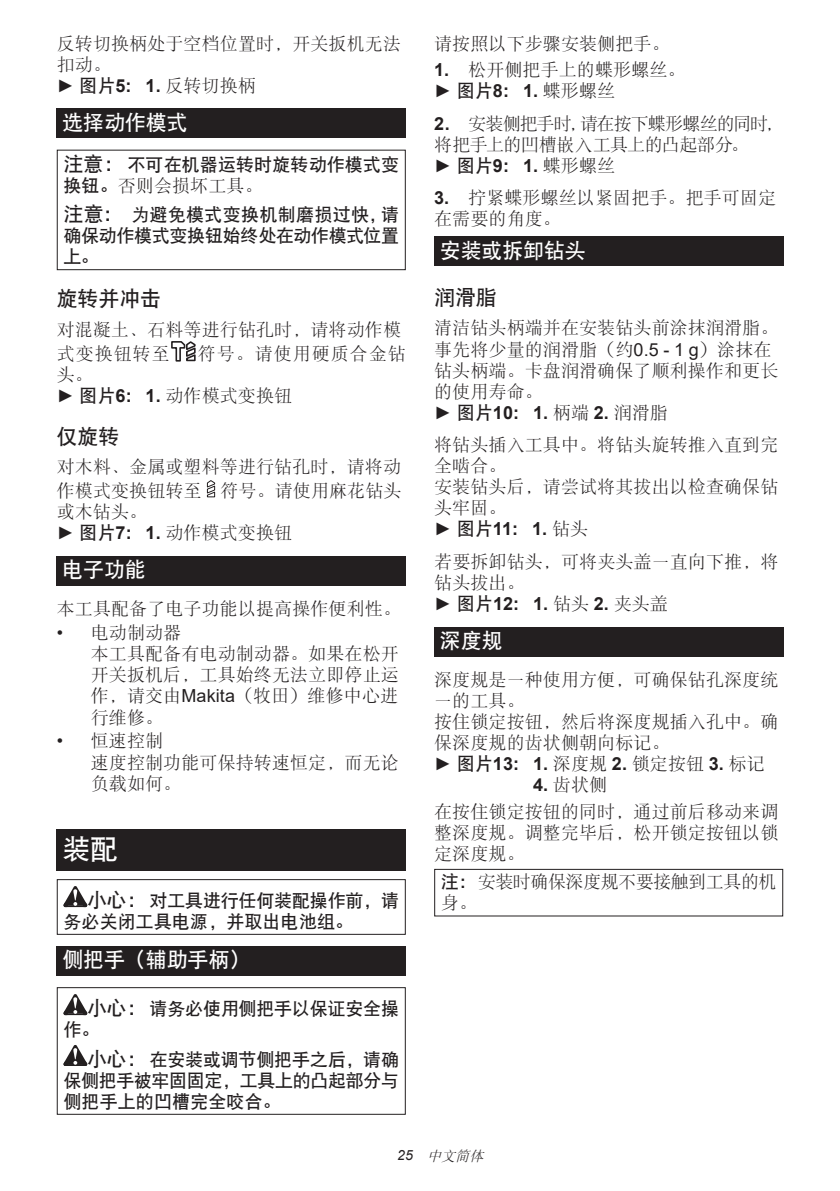
<style>
.page{position:relative;width:840px;height:1191px;background:#fff}
.page>*{position:absolute;margin:0;border:0;box-sizing:border-box;transform-origin:0 0}
.t1{font:28px "DFP Hei W7";color:#fff}
.t2{font:21px "DFP Hei W7";letter-spacing:-.01em;color:#fff}
.t3{font:21px "DFP Hei W7";letter-spacing:-.01em;color:#231f20}
.t4{font:18px/21px "DFP Song W3";letter-spacing:.005em;color:#231f20}
.t5{font:18px/21px "DFP Hei W7";letter-spacing:-.01em;color:#231f20;text-align:justify}
.t6{font:700 18px "Arial";letter-spacing:.005em;color:#231f20}
.t7{font:18px/21px "DFP Song W3";letter-spacing:-.04em;color:#231f20}
.t8{font:18px/21px "DFP Song W3";letter-spacing:-.025em;color:#231f20}
.t9{font:18px "DFP Song W3";letter-spacing:.055em;color:#231f20}
.t10{font:italic 14px "DFP Song W3";color:#231f20}
.s1{font-family:"Arial"}
.s2{font-family:"DFP Hei W7"}
.s3{font-family:"Arial";font-weight:700}
.s4{font-size:20px}
.s5{font-weight:400}
.s6{font-family:"DFP Hei W7";font-weight:400}
.s7{font-family:"DFP Song W3";font-weight:400}
</style>
<div class="page">
<div style="left:57px;top:109px;width:348px;height:29px;background:#231f20"></div>
<div style="left:57px;top:150px;width:348px;height:120px;border:1px solid #231f20"></div>
<svg style="left:171px;top:341px;width:25px;height:21px"></svg>
<svg style="left:206px;top:480px;width:10px;height:18px"></svg>
<div style="left:57px;top:556px;width:348px;height:30px;background:#231f20"></div>
<div style="left:57px;top:829px;width:348px;height:41px;background:#231f20"></div>
<svg style="left:63px;top:886px;width:24px;height:21px"></svg>
<div style="left:57px;top:879px;width:348px;height:55px;border:1px solid #231f20"></div>
<div style="left:57px;top:946px;width:348px;height:29px;background:#231f20"></div>
<svg style="left:63px;top:994px;width:24px;height:21px"></svg>
<svg style="left:63px;top:1045px;width:24px;height:21px"></svg>
<div style="left:57px;top:987px;width:348px;height:127px;border:1px solid #231f20"></div>
<div style="left:434px;top:237px;width:348px;height:29px;background:#231f20"></div>
<div style="left:434px;top:627px;width:348px;height:29px;background:#231f20"></div>
<div style="left:434px;top:869px;width:348px;height:47px;border:1px solid #231f20"></div>
<p class="t4" style="left:57px;top:33px;width:345px">反转切换柄处于空档位置时，开关扳机无法扣动。<br><span class="s1">►</span> <span class="s2">图片</span><span class="s3">5: 1.</span> 反转切换柄</p>
<p class="t2" style="left:62px;top:111px;width:127px">选择动作模式</p>
<p class="t5" style="left:63px;top:154px;width:337px"><span class="s4">注意：</span>不可在机器运转时旋转动作模式变</p>
<p class="t4" style="left:63px;top:175px;width:201px"><span class="s2">换钮。</span>否则会损坏工具。</p>
<p class="t5" style="left:63px;top:204px;width:337px"><span class="s4">注意：</span>为避免模式变换机制磨损过快，请确保动作模式变换钮始终处在动作模式位置上。</p>
<p class="t3" style="left:57px;top:288px;width:106px">旋转并冲击</p>
<p class="t4" style="left:57px;top:317px;width:345px;line-height:24.2px">对混凝土、石料等进行钻孔时，请将动作模式变换钮转至</p>
<p class="t9" style="left:198px;top:344px;width:209px">符号。请使用硬质合金钻</p>
<p class="t4" style="left:57px;top:364px;width:237px">头。<br><span class="s1">►</span> <span class="s2">图片</span><span class="s3">6: 1.</span> 动作模式变换钮</p>
<p class="t3" style="left:57px;top:425px;width:64px">仅旋转</p>
<p class="t4" style="left:57px;top:454px;width:346px;line-height:24.2px">对木料、金属或塑料等进行钻孔时，请将动作模式变换钮转至 符号。请使用麻花钻头</p>
<p class="t4" style="left:57px;top:501px;width:237px">或木钻头。<br><span class="s1">►</span> <span class="s2">图片</span><span class="s3">7: 1.</span> 动作模式变换钮</p>
<p class="t2" style="left:62px;top:559px;width:85px">电子功能</p>
<p class="t4" style="left:57px;top:598px;width:345px">本工具配备了电子功能以提高操作便利性。</p>
<p class="t4" style="left:91px;top:622px;width:309px;text-indent:-34px"><span class="s1">•</span> 电动制动器<br>本工具配备有电动制动器。如果在松开开关扳机后，工具始终无法立即停止运作，请交由<span class="s1">Makita</span>（牧田）维修中心进行维修。</p>
<p class="t4" style="left:91px;top:730px;width:309px;text-indent:-34px"><span class="s1">•</span> 恒速控制<br>速度控制功能可保持转速恒定，而无论负载如何。</p>
<h1 class="t1" style="left:62px;top:835px;width:57px">装配</h1>
<p class="t5" style="left:63px;top:890px;width:337px;text-indent:24px"><span class="s4">小心：</span>对工具进行任何装配操作前，请务必关闭工具电源，并取出电池组。</p>
<p class="t2" style="left:62px;top:949px;width:189px">侧把手（辅助手柄）</p>
<p class="t5" style="left:63px;top:998px;width:337px;text-indent:24px"><span class="s4">小心：</span>请务必使用侧把手以保证安全操作。</p>
<p class="t5" style="left:63px;top:1049px;width:337px;text-indent:24px"><span class="s4">小心：</span>在安装或调节侧把手之后，请确保侧把手被牢固固定，工具上的凸起部分与侧把手上的凹槽完全咬合。</p>
<p class="t4" style="left:434px;top:33px;width:237px">请按照以下步骤安装侧把手。</p>
<p class="t4" style="left:434px;top:59px;width:253px"><span class="s3">1.</span> 松开侧把手上的蝶形螺丝。</p>
<p class="t6" style="left:434px;top:78px;width:182px"><span class="s5">►</span> <span class="s6">图片</span>8: 1. <span class="s7">蝶形螺丝</span></p>
<p class="t7" style="left:434px;top:113px;width:350px"><span class="s3">2.</span> 安装侧把手时，请在按下蝶形螺丝的同时，将把手上的凹槽嵌入工具上的凸起部分。</p>
<p class="t6" style="left:434px;top:153px;width:182px"><span class="s5">►</span> <span class="s6">图片</span>9: 1. <span class="s7">蝶形螺丝</span></p>
<p class="t4" style="left:434px;top:187px;width:343px"><span class="s3">3.</span> 拧紧蝶形螺丝以紧固把手。把手可固定在需要的角度。</p>
<p class="t2" style="left:439px;top:239px;width:147px">安装或拆卸钻头</p>
<p class="t3" style="left:434px;top:287px;width:64px">润滑脂</p>
<p class="t4" style="left:434px;top:317px;width:345px">清洁钻头柄端并在安装钻头前涂抹润滑脂。事先将少量的润滑脂（约<span class="s1">0.5 - 1 g</span>）涂抹在钻头柄端。卡盘润滑确保了顺利操作和更长的使用寿命。</p>
<p class="t6" style="left:434px;top:400px;width:235px"><span class="s5">►</span> <span class="s6">图片</span>10: 1. <span class="s7">柄端</span> 2. <span class="s7">润滑脂</span></p>
<p class="t4" style="left:434px;top:434px;width:345px">将钻头插入工具中。将钻头旋转推入直到完全啮合。<br>安装钻头后，请尝试将其拔出以检查确保钻头牢固。</p>
<p class="t6" style="left:434px;top:516px;width:155px"><span class="s5">►</span> <span class="s6">图片</span>11: 1. <span class="s7">钻头</span></p>
<p class="t4" style="left:434px;top:551px;width:345px">若要拆卸钻头，可将夹头盖一直向下推，将钻头拔出。</p>
<p class="t6" style="left:434px;top:591px;width:235px"><span class="s5">►</span> <span class="s6">图片</span>12: 1. <span class="s7">钻头</span> 2. <span class="s7">夹头盖</span></p>
<p class="t2" style="left:439px;top:630px;width:64px">深度规</p>
<p class="t4" style="left:434px;top:669px;width:345px">深度规是一种使用方便，可确保钻孔深度统一的工具。<br>按住锁定按钮，然后将深度规插入孔中。确保深度规的齿状侧朝向标记。</p>
<p class="t6" style="left:434px;top:751px;width:332px"><span class="s5">►</span> <span class="s6">图片</span>13: 1. <span class="s7">深度规</span> 2. <span class="s7">锁定按钮</span> 3. <span class="s7">标记</span></p>
<p class="t4" style="left:434px;top:771px;width:345px;line-height:26.8px;text-indent:99px"><span class="s3">4.</span> 齿状侧<br>在按住锁定按钮的同时，通过前后移动来调</p>
<p class="t4" style="left:434px;top:822px;width:345px">整深度规。调整完毕后，松开锁定按钮以锁定深度规。</p>
<p class="t8" style="left:440px;top:871px;width:337px"><span class="s2">注：</span>安装时确保深度规不要接触到工具的机身。</p>
<p class="t10" style="left:397px;top:1148px;width:91px"><span class="s1">2 5</span> 中文简体</p>
</div>
